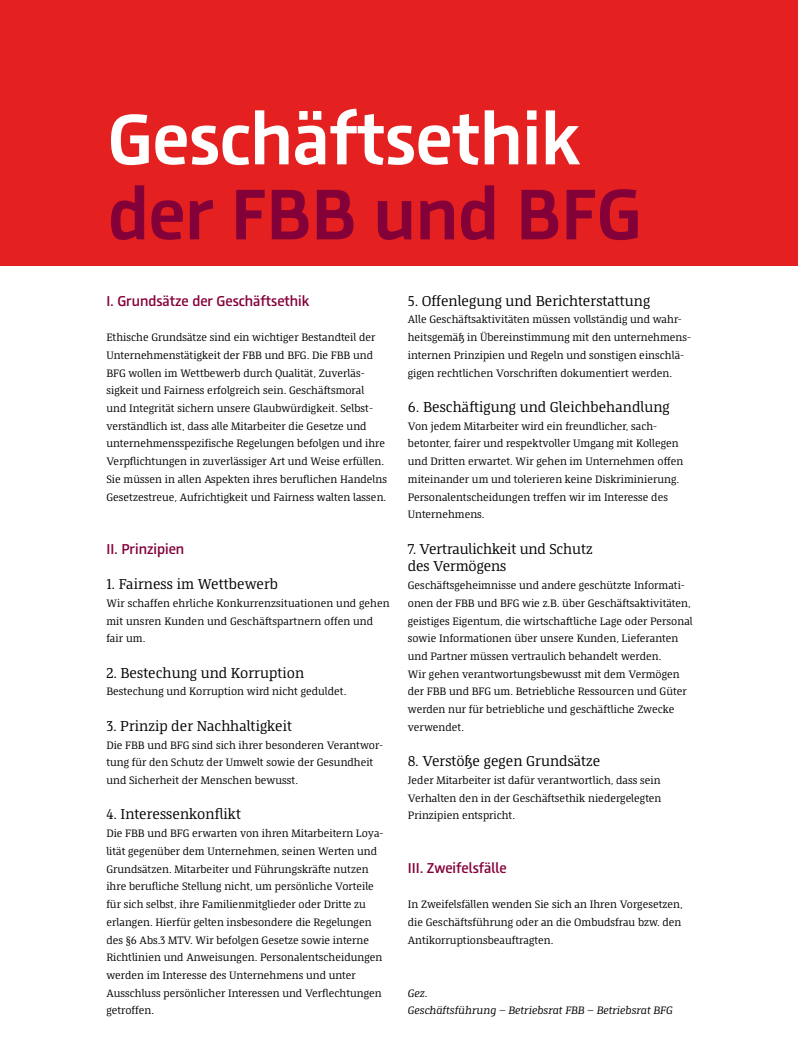
<style>
.page{position:relative;width:798px;height:1063px;background:#fff}
.page>*{position:absolute;margin:0;border:0;box-sizing:border-box;transform-origin:0 0}
.t1{font:700 75px "BER Sans";color:#fff}
.t2{font:700 75px "BER Sans";color:#840039}
.t3{font:15px/17.8px "BER Serif";color:#000}
.t4{font:500 15px "BER Sans";color:#840039}
.t5{font:11.25px/17.8px "BER Serif";color:#000}
.t6{font:italic 11.25px/17.8px "BER Serif";color:#000}
</style>
<div class="page">
<div style="left:0;top:0;width:797px;height:266px;background:#e42120"></div>
<h1 class="t1" style="left:108px;top:96px;width:474px">Geschäftsethik</h1>
<h1 class="t2" style="left:108px;top:171px;width:534px">der FBB und BFG</h1>
<h2 class="t4" style="left:106px;top:292px;width:204px">I. Grundsätze der Geschäftsethik</h2>
<p class="t5" style="left:106px;top:329px;width:282px">Ethische Grundsätze sind ein wichtiger Bestandteil der Unternehmenstätigkeit der FBB und BFG. Die FBB und BFG wollen im Wettbewerb durch Qualität, Zuverläs&shy;sigkeit und Fairness erfolgreich sein. Geschäftsmoral und Integrität sichern unsere Glaubwürdigkeit. Selbst&shy;verständlich ist, dass alle Mitarbeiter die Gesetze und unternehmensspezifische Regelungen befolgen und ihre Verpflichtungen in zuverlässiger Art und Weise erfüllen.<br>Sie müssen in allen Aspekten ihres beruflichen Handelns Gesetzestreue, Aufrichtigkeit und Fairness walten lassen.</p>
<h2 class="t4" style="left:106px;top:540px;width:79px">II. Prinzipien</h2>
<h2 class="t3" style="left:106px;top:576px;width:173px">1. Fairness im Wettbewerb</h2>
<p class="t5" style="left:106px;top:595px;width:285px">Wir schaffen ehrliche Konkurrenzsituationen und gehen mit unsren Kunden und Geschäftspartnern offen und fair um.</p>
<h2 class="t3" style="left:106px;top:665px;width:199px">2. Bestechung und Korruption</h2>
<p class="t5" style="left:106px;top:683px;width:241px">Bestechung und Korruption wird nicht geduldet.</p>
<h2 class="t3" style="left:106px;top:718px;width:187px">3. Prinzip der Nachhaltigkeit</h2>
<p class="t5" style="left:106px;top:737px;width:278px">Die FBB und BFG sind sich ihrer besonderen Verantwor&shy;tung für den Schutz der Umwelt sowie der Gesundheit und Sicherheit der Menschen bewusst.</p>
<h2 class="t3" style="left:106px;top:806px;width:136px">4. Interessenkonflikt</h2>
<p class="t5" style="left:106px;top:825px;width:278px">Die FBB und BFG erwarten von ihren Mitarbeitern Loya&shy;lität gegenüber dem Unternehmen, seinen Werten und Grundsätzen. Mitarbeiter und Führungskräfte nutzen ihre berufliche Stellung nicht, um persönliche Vorteile für sich selbst, ihre Familienmitglieder oder Dritte zu erlangen. Hierfür gelten insbesondere die Regelungen des §6 Abs.3 MTV. Wir befolgen Gesetze sowie interne Richtlinien und Anweisungen. Personalentscheidungen werden im Interesse des Unternehmens und unter Ausschluss persönlicher Interessen und Verflechtungen getroffen.</p>
<h2 class="t3" style="left:407px;top:293px;width:244px">5. Offenlegung und Berichterstattung</h2>
<p class="t5" style="left:407px;top:311px;width:285px">Alle Geschäftsaktivitäten müssen vollständig und wahr&shy;heitsgemäß in Übereinstimmung mit den unternehmens&shy;internen Prinzipien und Regeln und sonstigen einschlä&shy;gigen rechtlichen Vorschriften dokumentiert werden.</p>
<h2 class="t3" style="left:407px;top:399px;width:263px">6. Beschäftigung und Gleichbehandlung</h2>
<p class="t5" style="left:407px;top:418px;width:277px">Von jedem Mitarbeiter wird ein freundlicher, sach&shy;betonter, fairer und respektvoller Umgang mit Kollegen und Dritten erwartet. Wir gehen im Unternehmen offen miteinander um und tolerieren keine Diskriminierung.<br>Personalentscheidungen treffen wir im Interesse des Unternehmens.</p>
<h2 class="t3" style="left:407px;top:541px;width:186px">7. Vertraulichkeit und Schutz des Vermögens</h2>
<p class="t5" style="left:407px;top:577px;width:286px">Geschäftsgeheimnisse und andere geschützte Informati&shy;onen der FBB und BFG wie z.B. über Geschäftsaktivitäten, geistiges Eigentum, die wirtschaftliche Lage oder Personal sowie Informationen über unsere Kunden, Lieferanten und Partner müssen vertraulich behandelt werden.<br>Wir gehen verantwortungsbewusst mit dem Vermögen der FBB und BFG um. Betriebliche Ressourcen und Güter werden nur für betriebliche und geschäftliche Zwecke verwendet.</p>
<h2 class="t3" style="left:407px;top:753px;width:194px">8. Verstöße gegen Grundsätze</h2>
<p class="t5" style="left:407px;top:772px;width:255px;text-align:justify">Jeder Mitarbeiter ist dafür verantwortlich, dass sein Verhalten den in der Geschäftsethik niedergelegten Prinzipien entspricht.</p>
<h2 class="t4" style="left:407px;top:859px;width:100px">III. Zweifelsfälle</h2>
<p class="t5" style="left:407px;top:896px;width:276px;text-align:justify">In Zweifelsfällen wenden Sie sich an Ihren Vorgesetzen, die Geschäftsführung oder an die Ombudsfrau bzw. den Antikorruptionsbeauftragten.</p>
<p class="t6" style="left:407px;top:985px;width:266px">Gez.<br>Geschäftsführung – Betriebsrat FBB – Betriebsrat BFG</p>
</div>
